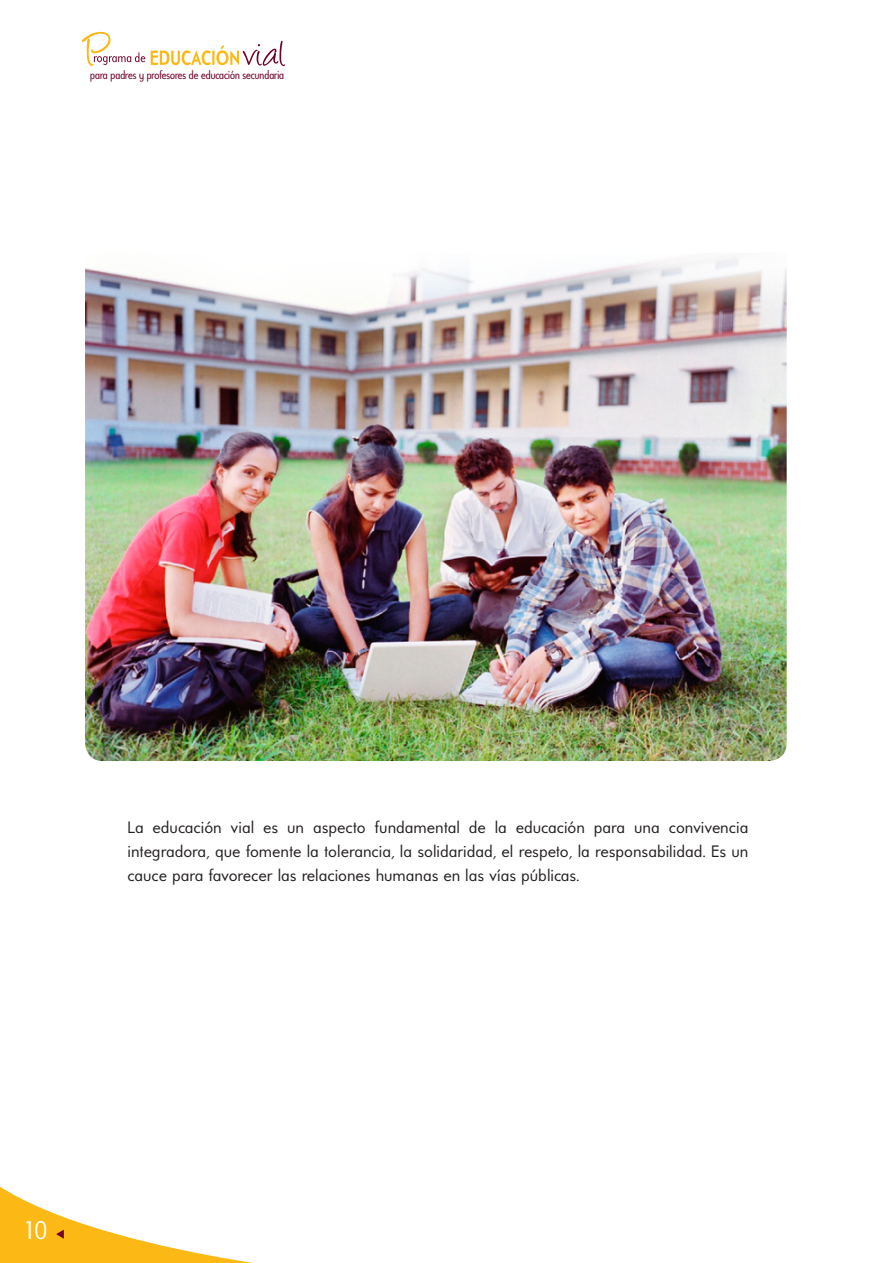
<style>
.page{position:relative;width:893px;height:1263px;background:#fff}
.page>*{position:absolute;margin:0;border:0;box-sizing:border-box;transform-origin:0 0}
.t1{font:25.5px "Universalis ADF Std";color:#fff}
.t2{font:16.5px/24px "Universalis ADF Std";color:#231f20;text-align:justify}
.t3{font:condensed 11.7px "Universalis ADF Std";letter-spacing:-.05em;color:#700329}
</style>
<div class="page">
<svg style="left:0;top:1186px;width:253px;height:77px"></svg>
<svg style="left:82px;top:32px;width:63px;height:34px"></svg>
<svg style="left:151px;top:41px;width:134px;height:25px"></svg>
<img style="left:85px;top:258px;width:702px;height:503px">
<p class="t3" style="left:90px;top:68px;width:196px">para padres y profesores de educación secundaria</p>
<p class="t2" style="left:128px;top:815px;width:622px">La educación vial es un aspecto fundamental de la educación para una convivencia integradora, que fomente la tolerancia, la solidaridad, el respeto, la responsabilidad. Es un cauce para favorecer las relaciones humanas en las vías públicas.</p>
<h1 class="t1" style="left:26px;top:1214px;width:25px">10</h1>
</div>
